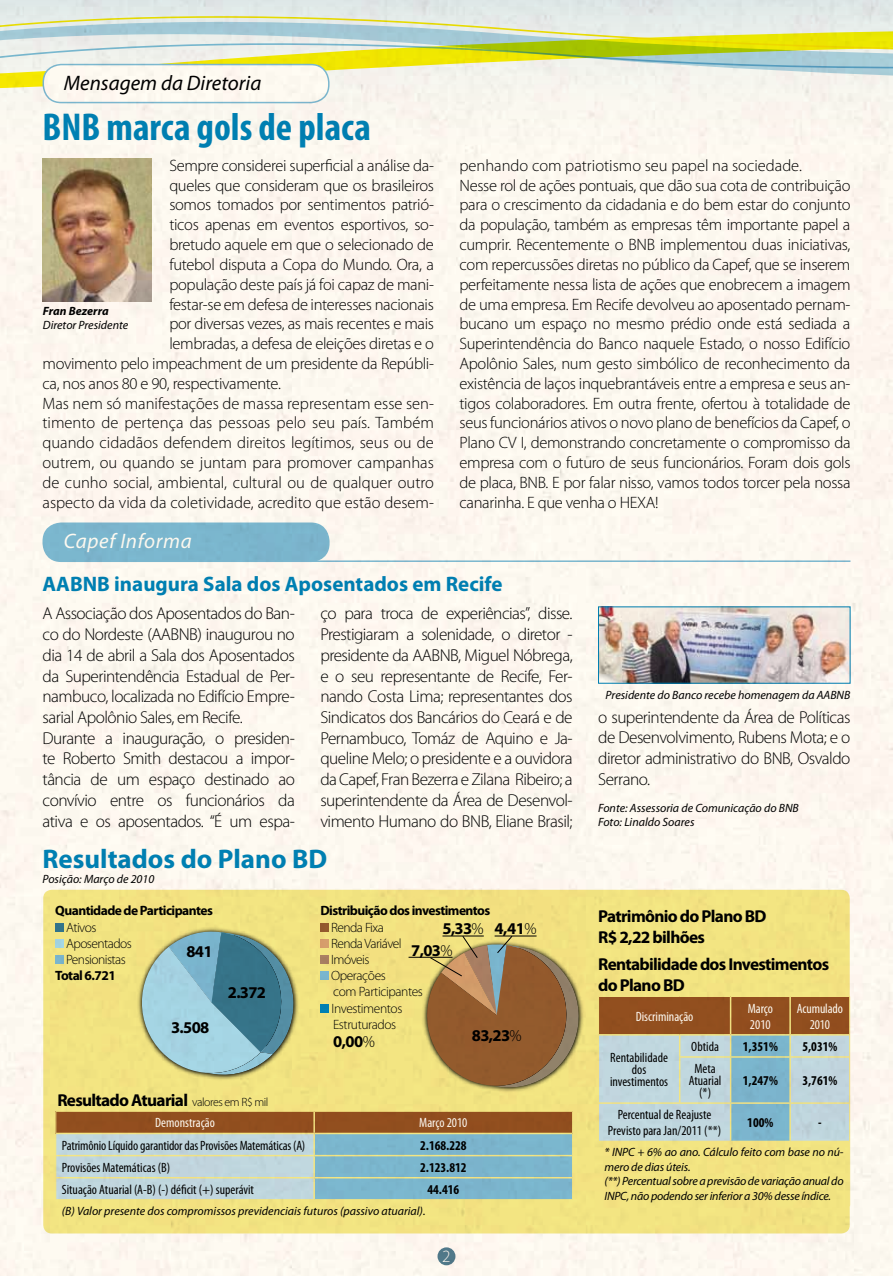
<style>
.page{position:relative;width:893px;height:1276px;background:#fff}
.page>*{position:absolute;margin:0;border:0;box-sizing:border-box;transform-origin:0 0}
.t1{font:700 condensed 39px "Myriad Pro";color:#0083bd}
.t2{font:700 27px "Myriad Pro";color:#0083bd}
.t3{font:700 21px "Myriad Pro";color:#0083bd}
.t4{font:italic 21px "Myriad Pro";color:#000}
.t5{font:italic 21px "Myriad Pro";letter-spacing:.03em;color:#fff}
.t6{font:300 17.25px/20.7px "Myriad Pro";letter-spacing:-.03em;color:#000;text-align:justify}
.t7{font:700 17.25px/20.7px "Myriad Pro";letter-spacing:-.04em;color:#000}
.t8{font:300 17.25px "Myriad Pro";color:#fff}
.t9{font:300 16.5px/19.8px "Myriad Pro";letter-spacing:-.02em;color:#000}
.t10{font:300 16.5px "Myriad Pro";color:#000}
.t11{font:700 16.5px/21.3px "Myriad Pro";letter-spacing:-.04em;color:#000}
.t12{font:condensed 13.5px/12px "Myriad Pro";color:#000;text-align:center}
.t13{font:300 13.5px/16.2px "Myriad Pro";letter-spacing:-.04em;color:#000}
.t14{font:700 13.5px "Myriad Pro";letter-spacing:-.04em;color:#000}
.t15{font:condensed 13.5px/16.2px "Myriad Pro";color:#fff}
.t16{font:700 condensed 13.5px "Myriad Pro";color:#000}
.t17{font:italic 12px/14.4px "Myriad Pro";letter-spacing:-.005em;color:#000}
.t18{font:italic 700 12px "Myriad Pro";color:#000}
.s1{font-weight:300;font-size:12px}
.s2{font-weight:300}
</style>
<div class="page">
<img style="left:0;top:0;width:893px;height:1276px">
<p class="t4" style="left:64px;top:70px;width:199px">Mensagem da Diretoria</p>
<h1 class="t1" style="left:43px;top:102px;width:330px">BNB marca gols de placa</h1>
<p class="t9" style="left:169px;top:156px;width:266px">Sempre considerei superficial a análise da-</p>
<p class="t9" style="left:169px;top:176px;width:266px">queles que consideram que os brasileiros</p>
<p class="t9" style="left:169px;top:195px;width:266px">somos tomados por sentimentos patrió-</p>
<p class="t9" style="left:169px;top:215px;width:266px">ticos apenas em eventos esportivos, so-</p>
<p class="t9" style="left:169px;top:235px;width:266px">bretudo aquele em que o selecionado de</p>
<p class="t9" style="left:169px;top:255px;width:266px">futebol disputa a Copa do Mundo. Ora, a</p>
<p class="t9" style="left:169px;top:275px;width:266px">população deste país já foi capaz de mani-</p>
<p class="t9" style="left:169px;top:294px;width:266px">festar-se em defesa de interesses nacionais</p>
<p class="t9" style="left:169px;top:314px;width:266px">por diversas vezes, as mais recentes e mais</p>
<p class="t9" style="left:169px;top:334px;width:266px">lembradas, a defesa de eleições diretas e o</p>
<p class="t9" style="left:43px;top:354px;width:393px">movimento pelo impeachment de um presidente da Repúbli-</p>
<p class="t9" style="left:43px;top:374px;width:240px">ca, nos anos 80 e 90, respectivamente.</p>
<p class="t10" style="left:43px;top:394px;width:393px">Mas nem só manifestações de massa representam esse sen-</p>
<p class="t10" style="left:43px;top:414px;width:393px">timento de pertença das pessoas pelo seu país. Também</p>
<p class="t10" style="left:43px;top:433px;width:393px">quando cidadãos defendem direitos legítimos, seus ou de</p>
<p class="t10" style="left:43px;top:453px;width:393px">outrem, ou quando se juntam para promover campanhas</p>
<p class="t10" style="left:43px;top:473px;width:393px">de cunho social, ambiental, cultural ou de qualquer outro</p>
<p class="t10" style="left:43px;top:493px;width:393px">aspecto da vida da coletividade, acredito que estão desem-</p>
<p class="t18" style="left:43px;top:303px;width:67px">Fran Bezerra</p>
<p class="t17" style="left:43px;top:318px;width:87px">Diretor Presidente</p>
<p class="t5" style="left:64px;top:528px;width:129px">Capef Informa</p>
<p class="t9" style="left:459px;top:156px;width:392px">penhando com patriotismo seu papel na sociedade.<br>Nesse rol de ações pontuais, que dão sua cota de contribuição para o crescimento da cidadania e do bem estar do conjunto da população, também as empresas têm importante papel a cumprir. Recentemente o BNB implementou duas iniciativas, com repercussões diretas no público da Capef, que se inserem perfeitamente nessa lista de ações que enobrecem a imagem de uma empresa. Em Recife devolveu ao aposentado pernam&shy;bucano um espaço no mesmo prédio onde está sediada a Superintendência do Banco naquele Estado, o nosso Edifício Apolônio Sales, num gesto simbólico de reconhecimento da existência de laços inquebrantáveis entre a empresa e seus an&shy;tigos colaboradores. Em outra frente, ofertou à totalidade de seus funcionários ativos o novo plano de benefícios da Capef, o Plano CV I, demonstrando concretamente o compromisso da empresa com o futuro de seus funcionários. Foram dois gols de placa, BNB. E por falar nisso, vamos todos torcer pela nossa canarinha. E que venha o HEXA!</p>
<p class="t3" style="left:43px;top:570px;width:462px">AABNB inaugura Sala dos Aposentados em Recife</p>
<p class="t6" style="left:43px;top:603px;width:254px;text-align:left">A Associação dos Aposentados do Ban&shy;co do Nordeste (AABNB) inaugurou no dia 14 de abril a Sala dos Aposentados da Superintendência Estadual de Per&shy;nambuco, localizada no Edifício Empre&shy;sarial Apolônio Sales, em Recife.<br>Durante a inauguração, o presiden&shy;te Roberto Smith destacou a impor&shy;tância de um espaço destinado ao convívio entre os funcionários da ativa e os aposentados. “É um espa-</p>
<p class="t6" style="left:320px;top:603px;width:254px">ço para troca de experiências”, disse.<br>Prestigiaram a solenidade, o diretor - presidente da AABNB, Miguel Nóbrega, e o seu representante de Recife, Fer&shy;nando Costa Lima; representantes dos Sindicatos dos Bancários do Ceará e de Pernambuco, Tomáz de Aquino e Ja&shy;queline Melo; o presidente e a ouvidora da Capef, Fran Bezerra e Zilana Ribeiro; a superintendente da Área de Desenvol&shy;vimento Humano do BNB, Eliane Brasil;</p>
<h2 class="t2" style="left:43px;top:841px;width:286px">Resultados do Plano BD</h2>
<p class="t17" style="left:43px;top:871px;width:113px">Posição: Março de 2010</p>
<p class="t14" style="left:55px;top:902px;width:159px">Quantidade de Participantes</p>
<p class="t13" style="left:66px;top:919px;width:67px">Ativos<br>Aposentados<br>Pensionistas</p>
<p class="t14" style="left:55px;top:967px;width:62px">Total 6.721</p>
<p class="t11" style="left:186px;top:940px;width:28px">841</p>
<p class="t11" style="left:171px;top:1016px;width:40px">3.508</p>
<p class="t11" style="left:228px;top:981px;width:40px">2.372</p>
<p class="t7" style="left:57px;top:1089px;width:213px">Resultado Atuarial <span class="s1">valores em R$ mil</span></p>
<p class="t14" style="left:320px;top:902px;width:172px">Distribuição dos investimentos</p>
<p class="t13" style="left:331px;top:919px;width:93px">Renda Fixa<br>Renda Variável<br>Imóveis<br>Operações<br>com Participantes<br>Investimentos<br>Estruturados</p>
<p class="t11" style="left:411px;top:917px;width:74px;text-indent:31px">5,33<span class="s2">%<br></span>7,03<span class="s2">%</span></p>
<p class="t11" style="left:495px;top:917px;width:43px">4,41<span class="s2">%</span></p>
<p class="t11" style="left:472px;top:1024px;width:51px">83,23<span class="s2">%</span></p>
<p class="t11" style="left:333px;top:1030px;width:43px">0,00<span class="s2">%</span></p>
<p class="t15" style="left:155px;top:1114px;width:61px">Demonstração</p>
<p class="t15" style="left:419px;top:1114px;width:50px">Março 2010</p>
<p class="t12" style="left:62px;top:1139px;width:245px">Patrimônio Líquido garantidor das Provisões Matemáticas (A)</p>
<p class="t16" style="left:420px;top:1136px;width:48px">2.168.228</p>
<p class="t12" style="left:62px;top:1161px;width:110px">Provisões Matemáticas (B)</p>
<p class="t16" style="left:420px;top:1158px;width:48px">2.123.812</p>
<p class="t12" style="left:62px;top:1183px;width:194px">Situação Atuarial (A-B) (-) déficit (+) superávit</p>
<p class="t16" style="left:427px;top:1181px;width:33px">44.416</p>
<p class="t17" style="left:62px;top:1203px;width:365px">(B) Valor presente dos compromissos previdenciais futuros (passivo atuarial).</p>
<p class="t8" style="left:442px;top:1247px;width:10px">2</p>
<p class="t17" style="left:606px;top:687px;width:246px">Presidente do Banco recebe homenagem da AABNB</p>
<p class="t6" style="left:598px;top:707px;width:254px">o superintendente da Área de Políticas de Desenvolvimento, Rubens Mota; e o diretor administrativo do BNB, Osvaldo Serrano.</p>
<p class="t17" style="left:598px;top:800px;width:202px">Fonte: Assessoria de Comunicação do BNB<br>Foto: Linaldo Soares</p>
<p class="t7" style="left:598px;top:905px;width:170px">Patrimônio do Plano BD<br>R$ 2,22 bilhões</p>
<p class="t7" style="left:598px;top:953px;width:232px">Rentabilidade dos Investimentos do Plano BD</p>
<p class="t15" style="left:636px;top:1008px;width:59px">Discriminação</p>
<p class="t15" style="left:748px;top:1000px;width:27px">Março<br>2010</p>
<p class="t15" style="left:797px;top:1000px;width:47px;text-align:center">Acumulado<br>2010</p>
<p class="t12" style="left:610px;top:1051px;width:60px">Rentabilidade dos investimentos</p>
<p class="t12" style="left:691px;top:1040px;width:29px">Obtida</p>
<p class="t16" style="left:743px;top:1038px;width:37px">1,351%</p>
<p class="t16" style="left:802px;top:1038px;width:37px">5,031%</p>
<p class="t12" style="left:689px;top:1062px;width:34px">Meta<br>Atuarial (*)</p>
<p class="t16" style="left:743px;top:1072px;width:37px">1,247%</p>
<p class="t16" style="left:802px;top:1072px;width:37px">3,761%</p>
<p class="t12" style="left:608px;top:1106px;width:115px;line-height:16.2px">Percentual de Reajuste<br>Previsto para Jan/2011 (**)</p>
<p class="t16" style="left:747px;top:1114px;width:28px">100%</p>
<p class="t16" style="left:818px;top:1114px;width:5px">-</p>
<p class="t17" style="left:604px;top:1145px;width:241px">* INPC + 6% ao ano. Cálculo feito com base no nú&shy;mero de dias úteis.<br>(**) Percentual sobre a previsão de variação anual do INPC, não podendo ser inferior a 30% desse índice.</p>
</div>
